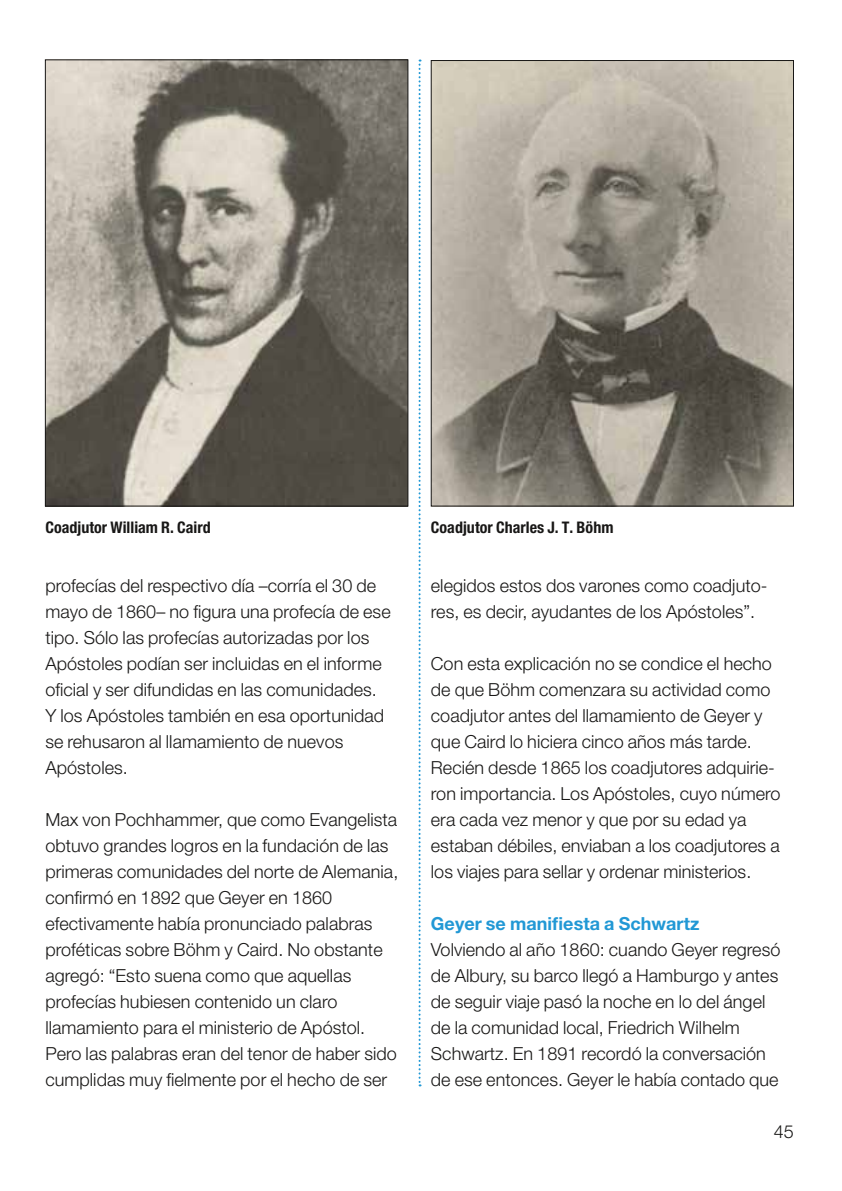
<style>
.page{position:relative;width:842px;height:1191px;background:#fff}
.page>*{position:absolute;margin:0;border:0;box-sizing:border-box;transform-origin:0 0}
.t1{font:300 18px/26px "Helvetica Neue";letter-spacing:.005em;color:#181716}
.t2{font:700 18px "Helvetica Neue";letter-spacing:.005em;color:#2198d5}
.t3{font:700 condensed 16px "Helvetica Neue";letter-spacing:.005em;color:#181716}
</style>
<div class="page">
<svg style="left:419px;top:60px;width:2px;height:1026px"></svg>
<img style="left:433px;top:62px;width:359px;height:442px">
<img style="left:47px;top:62px;width:359px;height:442px">
<p class="t3" style="left:45px;top:517px;width:167px">Coadjutor William R. Caird</p>
<p class="t3" style="left:431px;top:517px;width:184px">Coadjutor Charles J. T. Böhm</p>
<p class="t1" style="left:45px;top:572px;width:347px">profecías del respectivo día –corría el 30 de mayo de 1860– no figura una profecía de ese tipo. Sólo las profecías autorizadas por los Apóstoles podían ser incluidas en el informe oficial y ser difundidas en las comunidades.<br>Y los Apóstoles también en esa oportunidad se rehusaron al llamamiento de nuevos Apóstoles.</p>
<p class="t1" style="left:45px;top:806px;width:354px">Max von Pochhammer, que como Evangelista obtuvo grandes logros en la fundación de las primeras comunidades del norte de Alemania, confirmó en 1892 que Geyer en 1860 efectivamente había pronunciado palabras proféticas sobre Böhm y Caird. No obstante agregó: “Esto suena como que aquellas profecías hubiesen contenido un claro llamamiento para el ministerio de Apóstol.<br>Pero las palabras eran del tenor de haber sido cumplidas muy fielmente por el hecho de ser</p>
<p class="t1" style="left:431px;top:572px;width:338px">elegidos estos dos varones como coadjuto&shy;res, es decir, ayudantes de los Apóstoles”.</p>
<p class="t1" style="left:431px;top:650px;width:351px">Con esta explicación no se condice el hecho de que Böhm comenzara su actividad como coadjutor antes del llamamiento de Geyer y que Caird lo hiciera cinco años más tarde.<br>Recién desde 1865 los coadjutores adquirie&shy;ron importancia. Los Apóstoles, cuyo número era cada vez menor y que por su edad ya estaban débiles, enviaban a los coadjutores a los viajes para sellar y ordenar ministerios.</p>
<p class="t2" style="left:431px;top:912px;width:270px">Geyer se manifiesta a Schwartz</p>
<p class="t1" style="left:431px;top:936px;width:351px">Volviendo al año 1860: cuando Geyer regresó de Albury, su barco llegó a Hamburgo y antes de seguir viaje pasó la noche en lo del ángel de la comunidad local, Friedrich Wilhelm Schwartz. En 1891 recordó la conversación de ese entonces. Geyer le había contado que</p>
<p class="t1" style="left:774px;top:1118px;width:22px">45</p>
</div>
